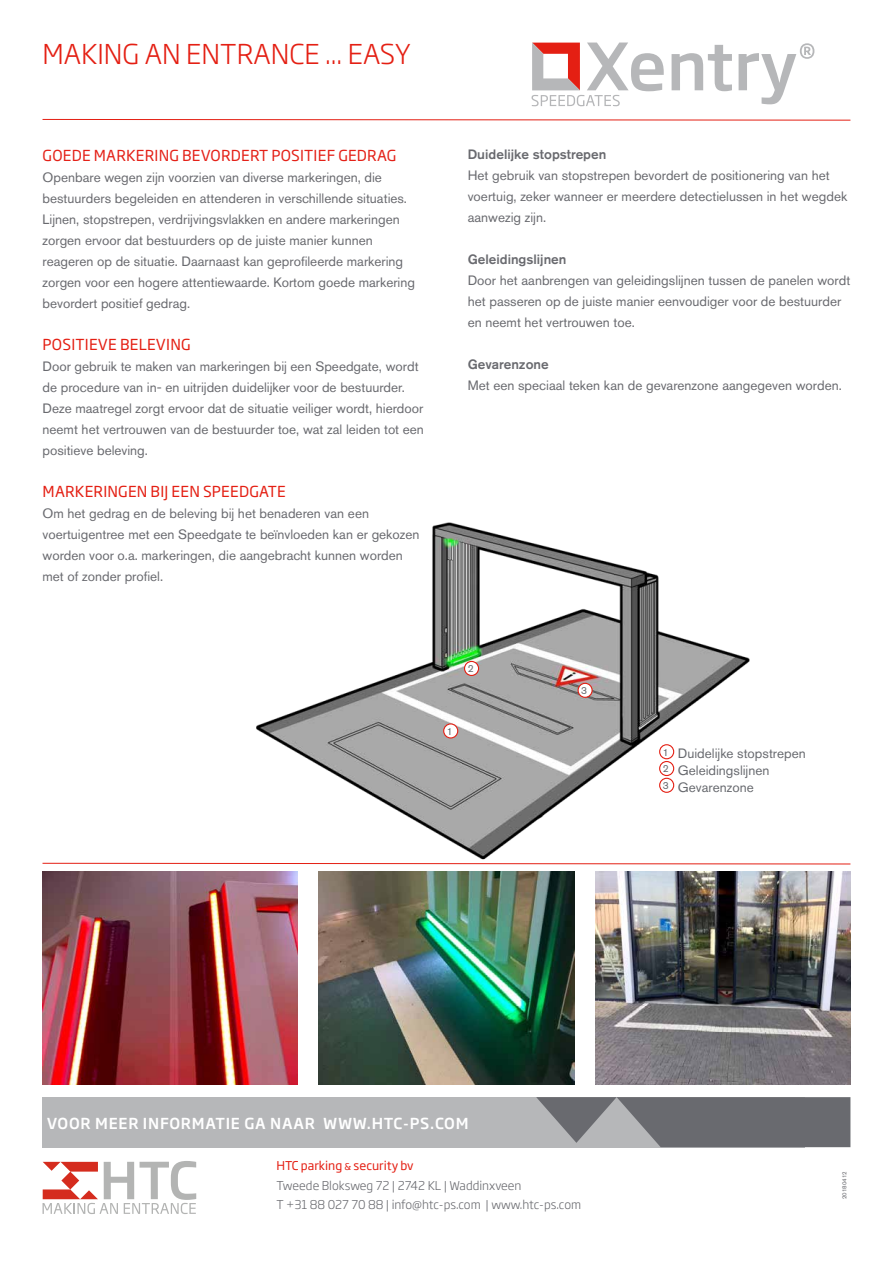
<style>
.page{position:relative;width:893px;height:1263px;background:#fff}
.page>*{position:absolute;margin:0;border:0;box-sizing:border-box;transform-origin:0 0}
.t1{font:300 27px "Soho Gothic Pro";color:#e41f13}
.t2{font:15px "Soho Gothic Pro";letter-spacing:.015em;color:#e41f13}
.t3{font:500 15px "Soho Gothic Pro";letter-spacing:.05em;color:#fff}
.t4{font:15px "Soho Gothic Pro";letter-spacing:.015em;color:#e42118}
.t5{font:13.5px/21px "Akzidenz Grotesk BQ";color:#696a6f}
.t6{font:13.5px/16.8px "Akzidenz Grotesk BQ";color:#686a6f}
.t7{font:500 13.5px "Akzidenz Grotesk BQ";color:#696a6f}
.t8{font:300 12px/19.5px "Soho Gothic Pro";color:#696a6f}
.t9{font:10.35px "Akzidenz Grotesk BQ";color:#696a6f}
.t10{font:6px "Akzidenz Grotesk BQ";color:#696a6f}
.s1{font-weight:400;color:#e41f13}
.s2{font-weight:400;font-size:9.15px;color:#e41f13}
</style>
<div class="page">
<svg style="left:672px;top:45px;width:60px;height:46px"></svg>
<svg style="left:739px;top:43px;width:75px;height:61px"></svg>
<svg style="left:531px;top:43px;width:133px;height:63px"></svg>
<svg style="left:42px;top:119px;width:809px;height:2px;background:#f18e88"></svg>
<div style="left:43px;top:1097px;width:762px;height:50px;background:#b6b7b9"></div>
<svg style="left:536px;top:1097px;width:314px;height:50px"></svg>
<svg style="left:43px;top:1161px;width:153px;height:53px"></svg>
<img style="left:253px;top:522px;width:508px;height:361px">
<div style="left:444px;top:724px;width:14px;height:14px;background:#fff;border-radius:50%"></div>
<div style="left:443px;top:723px;width:15px;height:15px;border:1px solid #e41f13;border-radius:50%"></div>
<div style="left:465px;top:661px;width:14px;height:14px;background:#fff;border-radius:50%"></div>
<div style="left:464px;top:661px;width:15px;height:15px;border:1px solid #e41f13;border-radius:50%"></div>
<div style="left:578px;top:683px;width:14px;height:14px;background:#fff;border-radius:50%"></div>
<div style="left:577px;top:683px;width:16px;height:15px;border:1px solid #e41f13;border-radius:50%"></div>
<img style="left:43px;top:872px;width:255px;height:212px">
<img style="left:319px;top:872px;width:255px;height:212px">
<img style="left:595px;top:872px;width:255px;height:212px">
<svg style="left:42px;top:862px;width:809px;height:3px"></svg>
<div style="left:660px;top:745px;width:14px;height:14px;background:#fff;border-radius:50%"></div>
<div style="left:659px;top:744px;width:15px;height:15px;border:1px solid #e41f13;border-radius:50%"></div>
<div style="left:660px;top:761px;width:14px;height:14px;background:#fff;border-radius:50%"></div>
<div style="left:659px;top:761px;width:15px;height:15px;border:1px solid #e41f13;border-radius:50%"></div>
<div style="left:660px;top:778px;width:14px;height:14px;background:#fff;border-radius:50%"></div>
<div style="left:659px;top:778px;width:15px;height:15px;border:1px solid #e41f13;border-radius:50%"></div>
<h1 class="t1" style="left:43px;top:33px;width:370px">MAKING AN ENTRANCE ... EASY</h1>
<p class="t4" style="left:43px;top:143px;width:355px">GOEDE MARKERING BEVORDERT POSITIEF GEDRAG</p>
<p class="t5" style="left:43px;top:166px;width:374px">Openbare wegen zijn voorzien van diverse markeringen, die bestuurders begeleiden en attenderen in verschillende situaties.<br>Lijnen, stopstrepen, verdrijvingsvlakken en andere markeringen zorgen ervoor dat bestuurders op de juiste manier kunnen reageren op de situatie. Daarnaast kan geprofileerde markering zorgen voor een hogere attentiewaarde. Kortom goede markering bevordert positief gedrag.</p>
<p class="t2" style="left:43px;top:332px;width:150px">POSITIEVE BELEVING</p>
<p class="t5" style="left:43px;top:355px;width:383px">Door gebruik te maken van markeringen bij een Speedgate, wordt de procedure van in- en uitrijden duidelijker voor de bestuurder.<br>Deze maatregel zorgt ervoor dat de situatie veiliger wordt, hierdoor neemt het vertrouwen van de bestuurder toe, wat zal leiden tot een positieve beleving.</p>
<p class="t2" style="left:43px;top:479px;width:245px">MARKERINGEN BIJ EEN SPEEDGATE</p>
<p class="t5" style="left:43px;top:502px;width:378px">Om het gedrag en de beleving bij het benaderen van een voertuigentree met een Speedgate te beïnvloeden kan er gekozen worden voor o.a. markeringen, die aangebracht kunnen worden met of zonder profiel.</p>
<p class="t7" style="left:468px;top:146px;width:140px">Duidelijke stopstrepen</p>
<p class="t5" style="left:468px;top:165px;width:381px">Het gebruik van stopstrepen bevordert de positionering van het voertuig, zeker wanneer er meerdere detectielussen in het wegdek aanwezig zijn.</p>
<p class="t7" style="left:468px;top:251px;width:100px">Geleidingslijnen</p>
<p class="t5" style="left:468px;top:270px;width:384px">Door het aanbrengen van geleidingslijnen tussen de panelen wordt het passeren op de juiste manier eenvoudiger voor de bestuurder en neemt het vertrouwen toe.</p>
<p class="t7" style="left:468px;top:356px;width:82px">Gevarenzone</p>
<p class="t5" style="left:468px;top:375px;width:376px">Met een speciaal teken kan de gevarenzone aangegeven worden.</p>
<p class="t9" style="left:468px;top:662px;width:7px">2</p>
<p class="t9" style="left:447px;top:725px;width:7px">1</p>
<p class="t9" style="left:581px;top:684px;width:7px">3</p>
<p class="t6" style="left:663px;top:745px;width:145px"><sup>1</sup> Duidelijke stopstrepen<br><sup>2</sup> Geleidingslijnen<br><sup>3</sup> Gevarenzone</p>
<p class="t3" style="left:47px;top:1112px;width:423px">VOOR MEER INFORMATIE GA NAAR WWW.HTC-PS.COM</p>
<p class="t8" style="left:276px;top:1155px;width:306px"><span class="s1">HTC parking</span> <span class="s2">&amp;</span> <span class="s1">security bv<br></span>Tweede Bloksweg 72 | 2742 KL | Waddinxveen<br>T +31 88 027 70 88 | info@htc-ps.com | www.htc-ps.com</p>
<p class="t10" style="left:841px;top:1199px;width:29px;rotate:-90deg">20180412</p>
</div>
